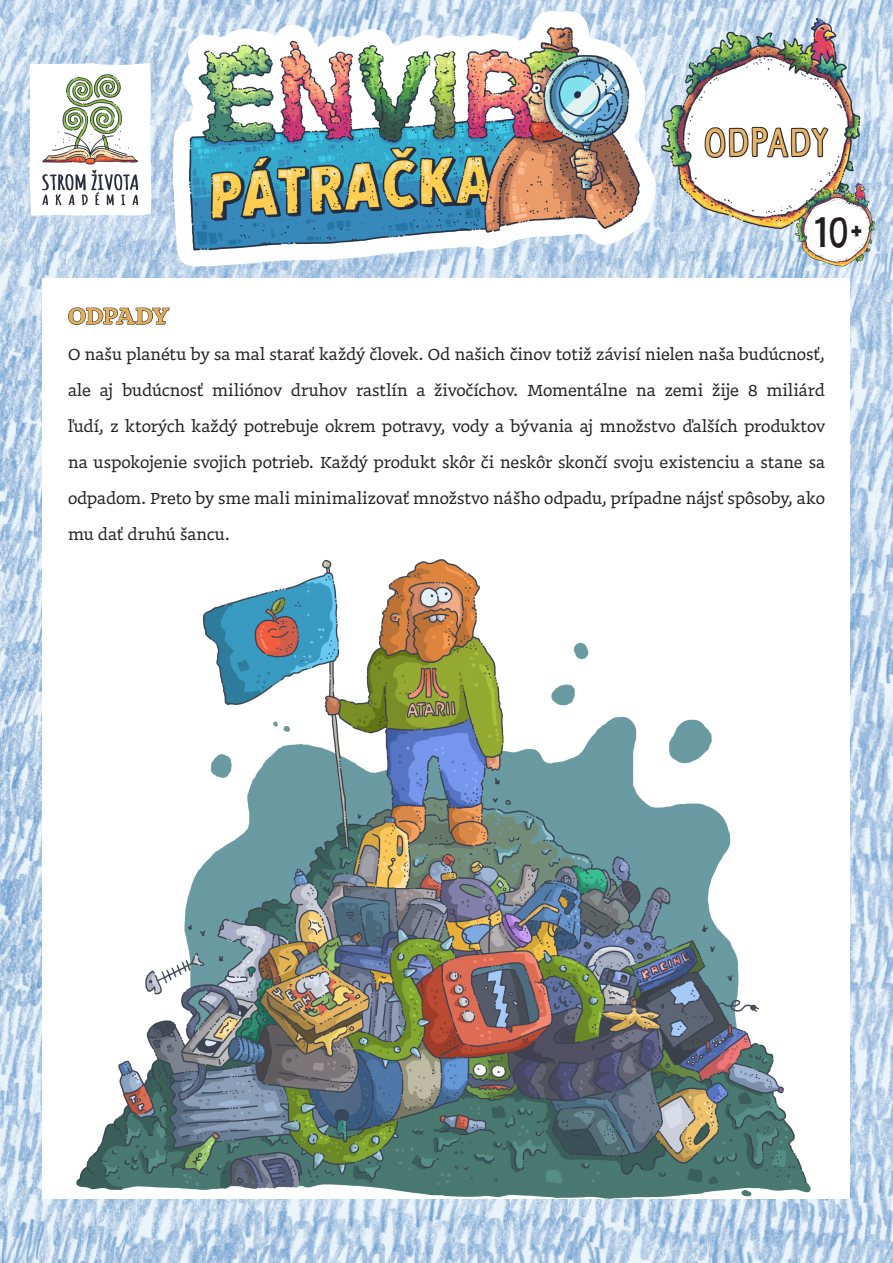
<style>
.page{position:relative;width:893px;height:1263px;background:#fff}
.page>*{position:absolute;margin:0;border:0;box-sizing:border-box;transform-origin:0 0}
.t1{font:39px "Undersong Solid";color:#231f20}
.t2{font:36px "Undersong Solid";letter-spacing:.085em;color:#e7b569}
.t3{font:700 27px "Doko";letter-spacing:-.005em;color:#e3ae5a}
.t4{font:18.75px/36px "Doko";letter-spacing:-.005em;color:#231f20;text-align:justify}
</style>
<div class="page">
<img style="left:0;top:0;width:893px;height:1263px">
<svg style="left:30px;top:63px;width:121px;height:153px"></svg>
<img style="left:39px;top:72px;width:103px;height:136px">
<img style="left:163px;top:9px;width:502px;height:258px">
<div style="left:43px;top:278px;width:807px;height:921px;background:#fff"></div>
<img style="left:657px;top:12px;width:17px;height:223px">
<img style="left:794px;top:180px;width:83px;height:88px">
<img style="left:674px;top:4px;width:198px;height:260px">
<svg style="left:68px;top:307px;width:102px;height:18px"></svg>
<img style="left:76px;top:560px;width:734px;height:639px">
<h2 class="t2" style="left:705px;top:120px;width:124px">ODPADY</h2>
<h1 class="t1" style="left:815px;top:207px;width:48px">10+</h1>
<h3 class="t3" style="left:68px;top:299px;width:102px">ODPADY</h3>
<p class="t4" style="left:68px;top:336px;width:758px">O našu planétu by sa mal starať každý človek. Od našich činov totiž závisí nielen naša budúcnosť, ale aj budúcnosť miliónov druhov rastlín a živočíchov. Momentálne na zemi žije 8 miliárd ľudí, z ktorých každý potrebuje okrem potravy, vody a bývania aj množstvo ďalších produktov na uspokojenie svojich potrieb. Každý produkt skôr či neskôr skončí svoju existenciu a stane sa odpadom. Preto by sme mali minimalizovať množstvo nášho odpadu, prípadne nájsť spôsoby, ako mu dať druhú šancu.</p>
</div>
